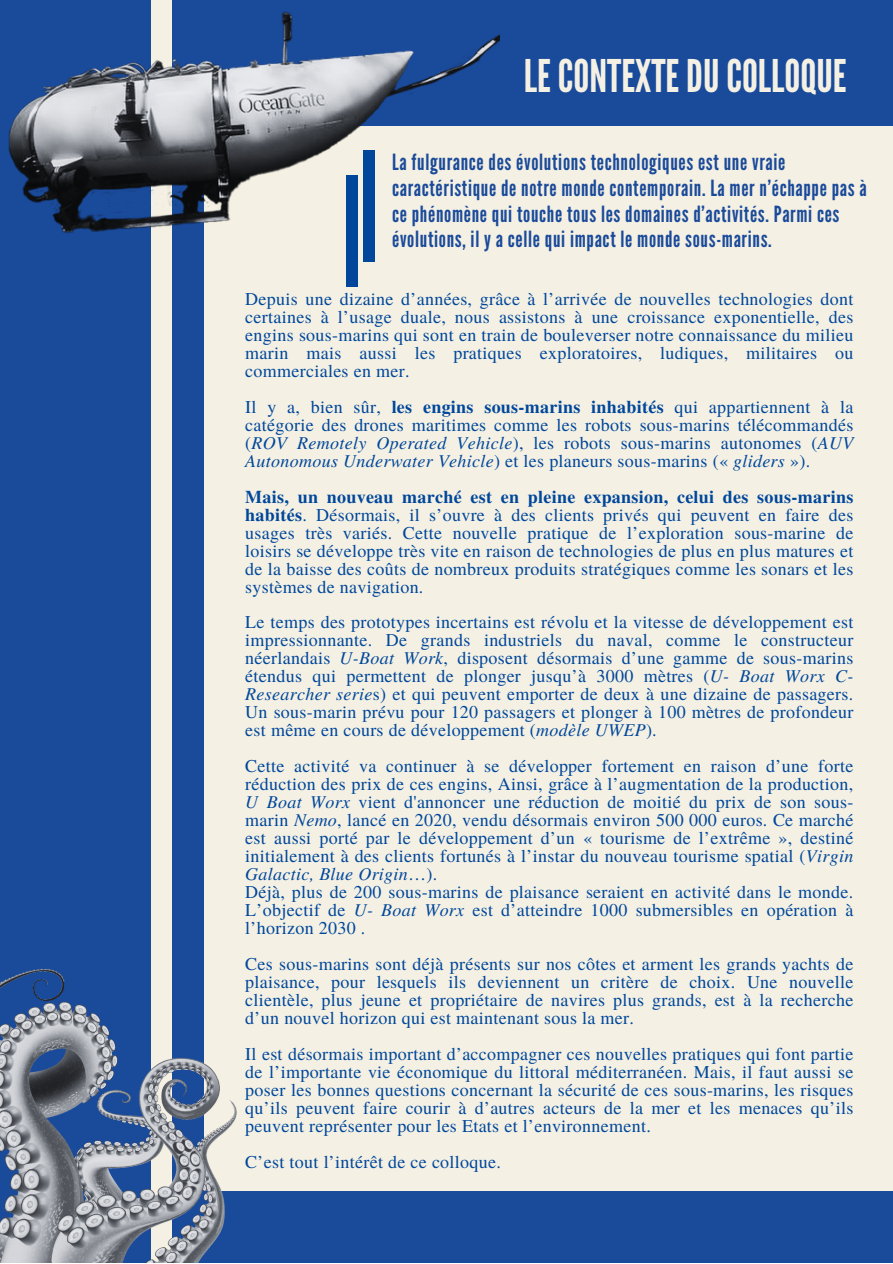
<style>
.page{position:relative;width:893px;height:1264px;background:#fff}
.page>*{position:absolute;margin:0;border:0;box-sizing:border-box;transform-origin:0 0}
.t1{font:45px "League Gothic";color:#f4f0e3}
.t2{font:22.2px/25.8px "League Gothic";letter-spacing:.03em;color:#1a4a9a}
.t3{font:18px/18px "Te X Gyre Termes";letter-spacing:.015em;color:#00479b;text-align:justify}
.s1{font-weight:700}
.s2{font-style:italic}
</style>
<div class="page">
<div style="left:0;top:0;width:892px;height:1262px;background:#1a4a9a"></div>
<div style="left:204px;top:127px;width:688px;height:1064px;background:#f4f0e3"></div>
<div style="left:346px;top:175px;width:11px;height:112px;background:#00479b"></div>
<div style="left:363px;top:151px;width:11px;height:111px;background:#00479b"></div>
<div style="left:151px;top:0;width:20px;height:1262px;background:#f4f0e3"></div>
<img style="left:0;top:950px;width:237px;height:312px">
<img style="left:8px;top:0;width:491px;height:254px">
<p class="t1" style="left:524px;top:50px;width:324px">LECONTEXTEDUCOLLOQUE</p>
<p class="t2" style="left:392px;top:149px;width:476px">La fulgurance des évolutions technologiques est une vraie caractéristique de notre monde contemporain. La mer n’échappe pas à ce phénomène qui touche tous les domaines d’activités. Parmi ces évolutions, il y a celle qui impact le monde sous-marins.</p>
<p class="t3" style="left:245px;top:288px;width:609px">Depuis une dizaine d’années, grâce à l’arrivée de nouvelles technologies dont certaines à l’usage duale, nous assistons à une croissance exponentielle, des engins sous-marins qui sont en train de bouleverser notre connaissance du milieu marin mais aussi les pratiques exploratoires, ludiques, militaires ou commerciales en mer.</p>
<p class="t3" style="left:245px;top:396px;width:609px">Il y a, bien sûr, <span class="s1">les engins sous-marins inhabités</span> qui appartiennent à la catégorie des drones maritimes comme les robots sous-marins télécommandés (<span class="s2">ROV Remotely Operated Vehicle</span>), les robots sous-marins autonomes (<span class="s2">AUV Autonomous Underwater Vehicle</span>) et les planeurs sous-marins (« <span class="s2">gliders</span> »).</p>
<p class="t3" style="left:245px;top:486px;width:609px"><span class="s1">Mais, un nouveau marché est en pleine expansion, celui des sous-marins habités</span>. Désormais, il s’ouvre à des clients privés qui peuvent en faire des usages très variés. Cette nouvelle pratique de l’exploration sous-marine de loisirs se développe très vite en raison de technologies de plus en plus matures et de la baisse des coûts de nombreux produits stratégiques comme les sonars et les systèmes de navigation.</p>
<p class="t3" style="left:245px;top:612px;width:609px">Le temps des prototypes incertains est révolu et la vitesse de développement est impressionnante. De grands industriels du naval, comme le constructeur néerlandais <span class="s2">U-Boat Work</span>, disposent désormais d’une gamme de sous-marins étendus qui permettent de plonger jusqu’à 3000 mètres (<span class="s2">U- Boat Worx C-Researcher serie</span>s) et qui peuvent emporter de deux à une dizaine de passagers.<br>Un sous-marin prévu pour 120 passagers et plonger à 100 mètres de profondeur est même en cours de développement (<span class="s2">modèle UWEP</span>).</p>
<p class="t3" style="left:245px;top:756px;width:609px">Cette activité va continuer à se développer fortement en raison d’une forte réduction des prix de ces engins, Ainsi, grâce à l’augmentation de la production, <span class="s2">U Boat Worx</span> vient d'annoncer une réduction de moitié du prix de son sous&shy;marin <span class="s2">Nemo</span>, lancé en 2020, vendu désormais environ 500 000 euros. Ce marché est aussi porté par le développement d’un « tourisme de l’extrême », destiné initialement à des clients fortunés à l’instar du nouveau tourisme spatial (<span class="s2">Virgin Galactic, Blue Origin</span>…).</p>
<p class="t3" style="left:245px;top:882px;width:609px">Déjà, plus de 200 sous-marins de plaisance seraient en activité dans le monde.<br>L’objectif de <span class="s2">U- Boat Worx</span> est d’atteindre 1000 submersibles en opération à l’horizon 2030 .</p>
<p class="t3" style="left:245px;top:954px;width:609px">Ces sous-marins sont déjà présents sur nos côtes et arment les grands yachts de plaisance, pour lesquels ils deviennent un critère de choix. Une nouvelle clientèle, plus jeune et propriétaire de navires plus grands, est à la recherche d’un nouvel horizon qui est maintenant sous la mer.</p>
<p class="t3" style="left:245px;top:1044px;width:609px">Il est désormais important d’accompagner ces nouvelles pratiques qui font partie de l’importante vie économique du littoral méditerranéen. Mais, il faut aussi se poser les bonnes questions concernant la sécurité de ces sous-marins, les risques qu’ils peuvent faire courir à d’autres acteurs de la mer et les menaces qu’ils peuvent représenter pour les Etats et l’environnement.</p>
<p class="t3" style="left:245px;top:1152px;width:257px">C’est tout l’intérêt de ce colloque.</p>
</div>
